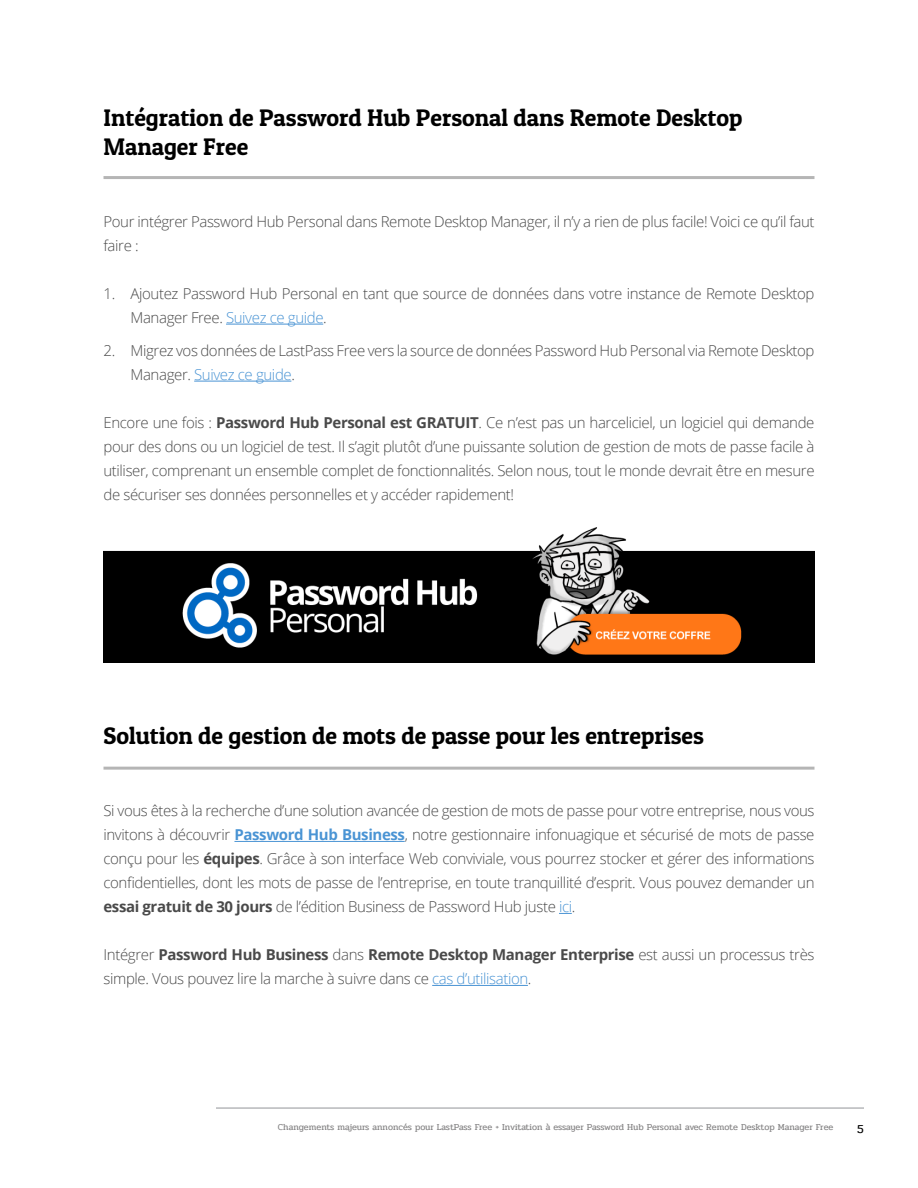
<style>
.page{position:relative;width:918px;height:1188px;background:#fff}
.page>*{position:absolute;margin:0;border:0;box-sizing:border-box;transform-origin:0 0}
.Sous-titre_level2{font:24px/28.8px "Patua One";color:#000}
.t1{font:300 15px/24px "Open Sans";letter-spacing:-.025em;color:#4a4a4a}
.t2{font:12px "Pridi";color:#000}
.t3{font:9px "Pridi";color:#858485}
.s1{color:#4a94d4}
.s2{font-weight:700}
.s3{font-weight:700;color:#4a94d4}
</style>
<div class="page">
<hr style="left:216px;top:1108px;width:648px;height:1px;background:#939598">
<hr style="left:226px;top:324px;width:97px;height:1px;background:#4a94d4">
<hr style="left:194px;top:381px;width:97px;height:1px;background:#4a94d4">
<img style="left:104px;top:527px;width:710px;height:135px">
<hr style="left:234px;top:841px;width:171px;height:1px;background:#4a94d4">
<svg style="left:559px;top:913px;width:13px;height:1px"></svg>
<hr style="left:432px;top:985px;width:96px;height:1px;background:#4a94d4">
<hr style="left:104px;top:767px;width:710px;height:3px;background:#969696">
<hr style="left:104px;top:176px;width:710px;height:3px;background:#969696">
<p class="Sous-titre_level2" style="left:104px;top:103px;width:640px">Intégration de Password Hub Personal dans Remote Desktop<br>Manager Free</p>
<p class="t1" style="left:104px;top:209px;width:713px">Pour intégrer Password Hub Personal dans Remote Desktop Manager, il n’y a rien de plus facile! Voici ce qu’il faut faire :</p>
<p class="t1" style="left:130px;top:281px;width:686px;text-indent:-27px">1. Ajoutez Password Hub Personal en tant que source de données dans votre instance de Remote Desktop<br>Manager Free. <span class="s1">Suivez ce guide</span>.</p>
<p class="t1" style="left:130px;top:338px;width:686px;text-indent:-27px">2. Migrez vos données de LastPass Free vers la source de données Password Hub Personal via Remote Desktop<br>Manager. <span class="s1">Suivez ce guide</span>.</p>
<p class="t1" style="left:104px;top:410px;width:713px;text-align:justify">Encore une fois : <span class="s2">Password Hub Personal est GRATUIT</span>. Ce n’est pas un harceliciel, un logiciel qui demande pour des dons ou un logiciel de test. Il s’agit plutôt d’une puissante solution de gestion de mots de passe facile à utiliser, comprenant un ensemble complet de fonctionnalités. Selon nous, tout le monde devrait être en mesure de sécuriser ses données personnelles et y accéder rapidement!</p>
<p class="Sous-titre_level2" style="left:104px;top:721px;width:602px">Solution de gestion de mots de passe pour les entreprises</p>
<p class="t1" style="left:104px;top:798px;width:713px;text-align:justify">Si vous êtes à la recherche d’une solution avancée de gestion de mots de passe pour votre entreprise, nous vous invitons à découvrir <span class="s3">Password Hub Business</span>, notre gestionnaire infonuagique et sécurisé de mots de passe conçu pour les <span class="s2">équipes</span>. Grâce à son interface Web conviviale, vous pourrez stocker et gérer des informations confidentielles, dont les mots de passe de l’entreprise, en toute tranquillité d’esprit. Vous pouvez demander un <span class="s2">essai gratuit de 30 jours</span> de l’édition Business de Password Hub juste <span class="s1">ici</span>.</p>
<p class="t1" style="left:104px;top:942px;width:713px">Intégrer <span class="s2">Password Hub Business</span> dans <span class="s2">Remote Desktop Manager Enterprise</span> est aussi un processus très simple. Vous pouvez lire la marche à suivre dans ce <span class="s1">cas d’utilisation</span>.</p>
<p class="t3" style="left:278px;top:1121px;width:557px">Changements majeurs annoncés pour LastPass Free + Invitation à essayer Password Hub Personal avec Remote Desktop Manager Free</p>
<p class="t2" style="left:857px;top:1121px;width:8px">5</p>
</div>
